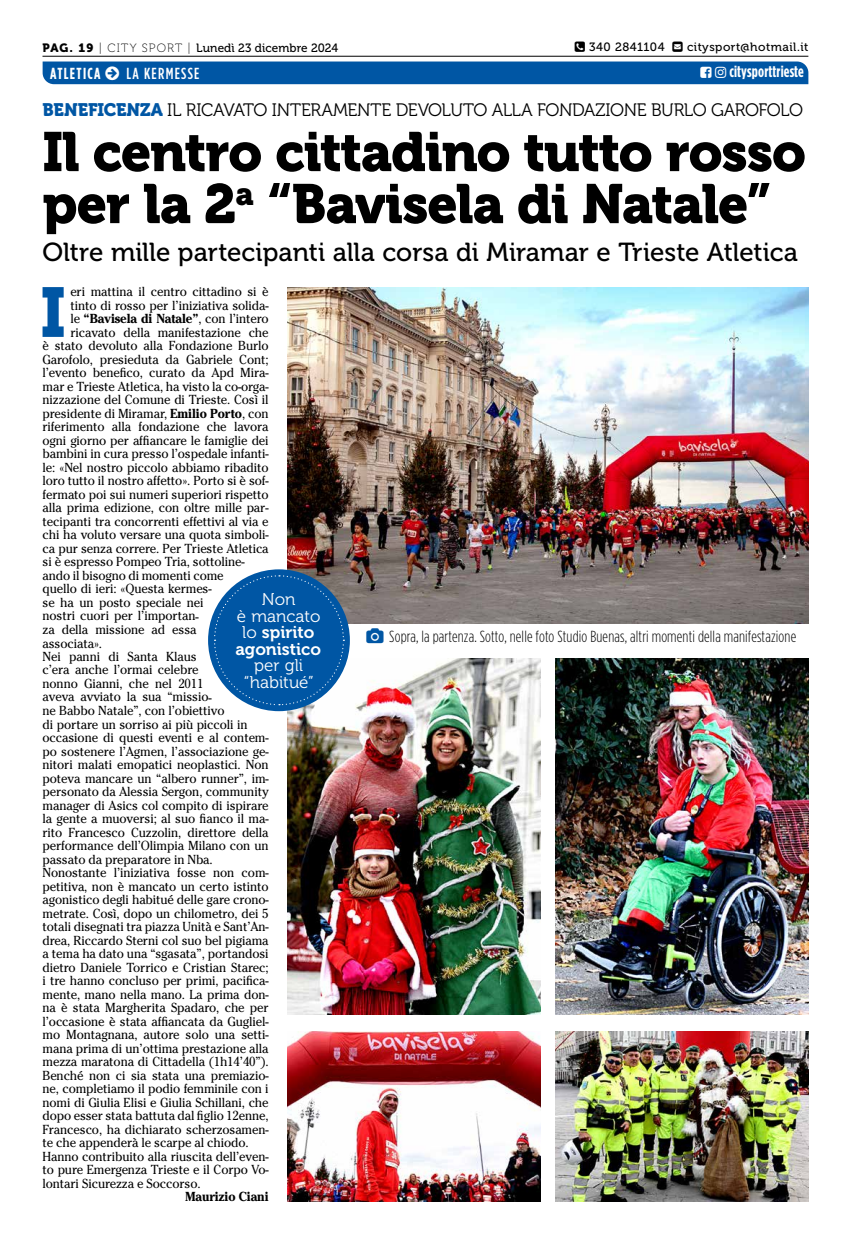
<style>
.page{position:relative;width:851px;height:1248px;background:#fff}
.page>*{position:absolute;margin:0;border:0;box-sizing:border-box;transform-origin:0 0}
.t1{font:69.6px "Museo 900";color:#0056a4;scale:.95 1}
.t2{font:55px/52px "Museo 900";letter-spacing:-.025em;color:#000}
.t3{font:26px "Museo 500";color:#000}
.t4{font:18px "Museo 300";letter-spacing:-.025em;color:#000}
.t5{font:17px/16.5px "Museo 300";color:#fff;text-align:center}
.t6{font:17px/16.5px "Museo 700";color:#fff;text-align:center}
.t7{font:300 16px "Gotham Condensed";letter-spacing:.01em;color:#000}
.t8{font:700 16px "Gotham Condensed";letter-spacing:.01em;color:#fff}
.t9{font:500 16px "Gotham Condensed";letter-spacing:.08em;color:#fff}
.t10{font:700 16px "Gotham Condensed";letter-spacing:.08em;color:#fff}
.t11{font:13px "Cheltenham Std";letter-spacing:-.01em;color:#000;scale:.95 1}
.t12{font:700 13px "Cheltenham Std";letter-spacing:-.01em;color:#000;scale:.95 1}
.t13{font:12px "Museo 500";letter-spacing:.01em;color:#000}
.t14{font:12px "Museo 500";letter-spacing:.04em;color:#000}
.s1{font-family:"Museo 900"}
.s2{font-family:"Museo 100"}
.s3{font-family:"Museo 900";color:#0056a4}
.s4{font-weight:400}
.s5{font-weight:700}
.s6{font-family:"Museo 300"}
</style>
<div class="page">
<hr style="left:42px;top:56px;width:766px;height:1px;background:#000">
<img style="left:287px;top:287px;width:521px;height:336px">
<img style="left:287px;top:658px;width:253px;height:356px">
<img style="left:555px;top:658px;width:253px;height:356px">
<img style="left:287px;top:1031px;width:253px;height:169px">
<img style="left:555px;top:1031px;width:253px;height:169px">
<div style="left:208px;top:569px;width:142px;height:142px;background:#0056a4;border-radius:50%"></div>
<svg style="left:213px;top:574px;width:131px;height:131px"></svg>
<div style="left:43px;top:61px;width:765px;height:23px;background:#0056a4"></div>
<p class="t13" style="left:42px;top:41px;width:297px"><span class="s1">PAG. 19</span> <span class="s2">| CITY SPORT |</span> Lunedì 23 dicembre 2024</p>
<p class="t14" style="left:589px;top:41px;width:77px">340 2841104</p>
<p class="t14" style="left:687px;top:41px;width:123px">citysport@hotmail.it</p>
<p class="t10" style="left:50px;top:64px;width:52px">ATLETICA</p>
<p class="t9" style="left:126px;top:64px;width:74px">LA KERMESSE</p>
<p class="t8" style="left:729px;top:63px;width:76px">citysporttrieste</p>
<h3 class="t4" style="left:43px;top:100px;width:762px"><span class="s3">BENEFICENZA</span> IL RICAVATO INTERAMENTE DEVOLUTO ALLA FONDAZIONE BURLO GAROFOLO</h3>
<h2 class="t2" style="left:43px;top:126px;width:764px">Il centro cittadino tutto rosso per la 2<sup>a</sup> “Bavisela di Natale”</h2>
<h3 class="t3" style="left:43px;top:238px;width:757px">Oltre mille partecipanti alla corsa di Miramar e Trieste Atletica</h3>
<h1 class="t1" style="left:40px;top:273px;width:28px">I</h1>
<p class="t11" style="left:70px;top:284px;width:210px">eri mattina il centro cittadino si è</p>
<p class="t11" style="left:70px;top:298px;width:210px">tinto di rosso per l’iniziativa solida-</p>
<p class="t12" style="left:70px;top:311px;width:210px"><span class="s4">le</span> “Bavisela di Natale”<span class="s4">, con l’intero</span></p>
<p class="t11" style="left:70px;top:325px;width:210px">ricavato della manifestazione che</p>
<p class="t11" style="left:43px;top:338px;width:239px">è stato devoluto alla Fondazione Burlo</p>
<p class="t11" style="left:43px;top:352px;width:239px">Garofolo, presieduta da Gabriele Cont;</p>
<p class="t11" style="left:43px;top:365px;width:239px">l’evento benefico, curato da Apd Mira-</p>
<p class="t11" style="left:43px;top:379px;width:239px">mar e Trieste Atletica, ha visto la co-orga-</p>
<p class="t11" style="left:43px;top:392px;width:239px">nizzazione del Comune di Trieste. Così il</p>
<p class="t11" style="left:43px;top:406px;width:239px">presidente di Miramar, <span class="s5">Emilio Porto</span>, con</p>
<p class="t11" style="left:43px;top:419px;width:239px">riferimento alla fondazione che lavora</p>
<p class="t11" style="left:43px;top:433px;width:239px">ogni giorno per affiancare le famiglie dei</p>
<p class="t11" style="left:43px;top:446px;width:239px">bambini in cura presso l’ospedale infanti-</p>
<p class="t11" style="left:43px;top:460px;width:239px">le: «Nel nostro piccolo abbiamo ribadito</p>
<p class="t11" style="left:43px;top:473px;width:239px">loro tutto il nostro affetto». Porto si è sof-</p>
<p class="t11" style="left:43px;top:487px;width:239px">fermato poi sui numeri superiori rispetto</p>
<p class="t11" style="left:43px;top:500px;width:239px">alla prima edizione, con oltre mille par-</p>
<p class="t11" style="left:43px;top:514px;width:239px">tecipanti tra concorrenti effettivi al via e</p>
<p class="t11" style="left:43px;top:527px;width:239px">chi ha voluto versare una quota simboli-</p>
<p class="t11" style="left:43px;top:541px;width:239px">ca pur senza correre. Per Trieste Atletica</p>
<p class="t11" style="left:43px;top:554px;width:214px">si è espresso Pompeo Tria, sottoline-</p>
<p class="t11" style="left:43px;top:568px;width:192px">ando il bisogno di momenti come</p>
<p class="t11" style="left:43px;top:581px;width:179px">quello di ieri: «Questa kermes-</p>
<p class="t11" style="left:43px;top:595px;width:171px">se ha un posto speciale nei</p>
<p class="t11" style="left:43px;top:608px;width:166px">nostri cuori per l’importan-</p>
<p class="t11" style="left:43px;top:622px;width:164px">za della missione ad essa</p>
<p class="t11" style="left:43px;top:635px;width:64px">associata».</p>
<p class="t11" style="left:43px;top:648px;width:164px">Nei panni di Santa Klaus</p>
<p class="t11" style="left:43px;top:662px;width:166px">c’era anche l’ormai celebre</p>
<p class="t11" style="left:43px;top:675px;width:171px">nonno Gianni, che nel 2011</p>
<p class="t11" style="left:43px;top:689px;width:179px">aveva avviato la sua “missio-</p>
<p class="t11" style="left:43px;top:702px;width:193px">ne Babbo Natale”, con l’obiettivo</p>
<p class="t11" style="left:43px;top:716px;width:217px">di portare un sorriso ai più piccoli in</p>
<p class="t11" style="left:43px;top:729px;width:239px">occasione di questi eventi e al contem-</p>
<p class="t11" style="left:43px;top:743px;width:239px">po sostenere l’Agmen, l’associazione ge-</p>
<p class="t11" style="left:43px;top:756px;width:239px">nitori malati emopatici neoplastici. Non</p>
<p class="t11" style="left:43px;top:770px;width:239px">poteva mancare un “albero runner”, im-</p>
<p class="t11" style="left:43px;top:783px;width:239px">personato da Alessia Sergon, community</p>
<p class="t11" style="left:43px;top:797px;width:239px">manager di Asics col compito di ispirare</p>
<p class="t11" style="left:43px;top:810px;width:239px">la gente a muoversi; al suo fianco il ma-</p>
<p class="t11" style="left:43px;top:824px;width:239px">rito Francesco Cuzzolin, direttore della</p>
<p class="t11" style="left:43px;top:837px;width:239px">performance dell’Olimpia Milano con un</p>
<p class="t11" style="left:43px;top:851px;width:181px">passato da preparatore in Nba.</p>
<p class="t11" style="left:43px;top:864px;width:239px">Nonostante l’iniziativa fosse non com-</p>
<p class="t11" style="left:43px;top:878px;width:239px">petitiva, non è mancato un certo istinto</p>
<p class="t11" style="left:43px;top:891px;width:239px">agonistico degli habitué delle gare crono-</p>
<p class="t11" style="left:43px;top:905px;width:239px">metrate. Così, dopo un chilometro, dei 5</p>
<p class="t11" style="left:43px;top:918px;width:239px">totali disegnati tra piazza Unità e Sant’An-</p>
<p class="t11" style="left:43px;top:932px;width:239px">drea, Riccardo Sterni col suo bel pigiama</p>
<p class="t11" style="left:43px;top:945px;width:239px">a tema ha dato una “sgasata”, portandosi</p>
<p class="t11" style="left:43px;top:959px;width:239px">dietro Daniele Torrico e Cristian Starec;</p>
<p class="t11" style="left:43px;top:972px;width:239px">i tre hanno concluso per primi, pacifica-</p>
<p class="t11" style="left:43px;top:986px;width:239px">mente, mano nella mano. La prima don-</p>
<p class="t11" style="left:43px;top:999px;width:239px">na è stata Margherita Spadaro, che per</p>
<p class="t11" style="left:43px;top:1013px;width:239px">l’occasione è stata affiancata da Gugliel-</p>
<p class="t11" style="left:43px;top:1026px;width:239px">mo Montagnana, autore solo una setti-</p>
<p class="t11" style="left:43px;top:1040px;width:239px">mana prima di un’ottima prestazione alla</p>
<p class="t11" style="left:43px;top:1053px;width:239px">mezza maratona di Cittadella (1h14’40”).</p>
<p class="t11" style="left:43px;top:1067px;width:239px">Benché non ci sia stata una premiazio-</p>
<p class="t11" style="left:43px;top:1080px;width:239px">ne, completiamo il podio femminile con i</p>
<p class="t11" style="left:43px;top:1094px;width:239px">nomi di Giulia Elisi e Giulia Schillani, che</p>
<p class="t11" style="left:43px;top:1107px;width:239px">dopo esser stata battuta dal figlio 12enne,</p>
<p class="t11" style="left:43px;top:1121px;width:239px">Francesco, ha dichiarato scherzosamen-</p>
<p class="t11" style="left:43px;top:1134px;width:218px">te che appenderà le scarpe al chiodo.</p>
<p class="t11" style="left:43px;top:1148px;width:239px">Hanno contribuito alla riuscita dell’even-</p>
<p class="t11" style="left:43px;top:1161px;width:239px">to pure Emergenza Trieste e il Corpo Vo-</p>
<p class="t11" style="left:43px;top:1175px;width:168px">lontari Sicurezza e Soccorso.</p>
<p class="t12" style="left:185px;top:1188px;width:89px">Maurizio Ciani</p>
<h3 class="t5" style="left:237px;top:591px;width:85px">Non<br>è mancato</h3>
<h3 class="t6" style="left:235px;top:624px;width:87px"><span class="s6">lo</span> spirito agonistico</h3>
<h3 class="t5" style="left:244px;top:657px;width:71px">per gli “habitué”</h3>
<p class="t7" style="left:389px;top:628px;width:408px">Sopra, la partenza. Sotto, nelle foto Studio Buenas, altri momenti della manifestazione</p>
</div>
